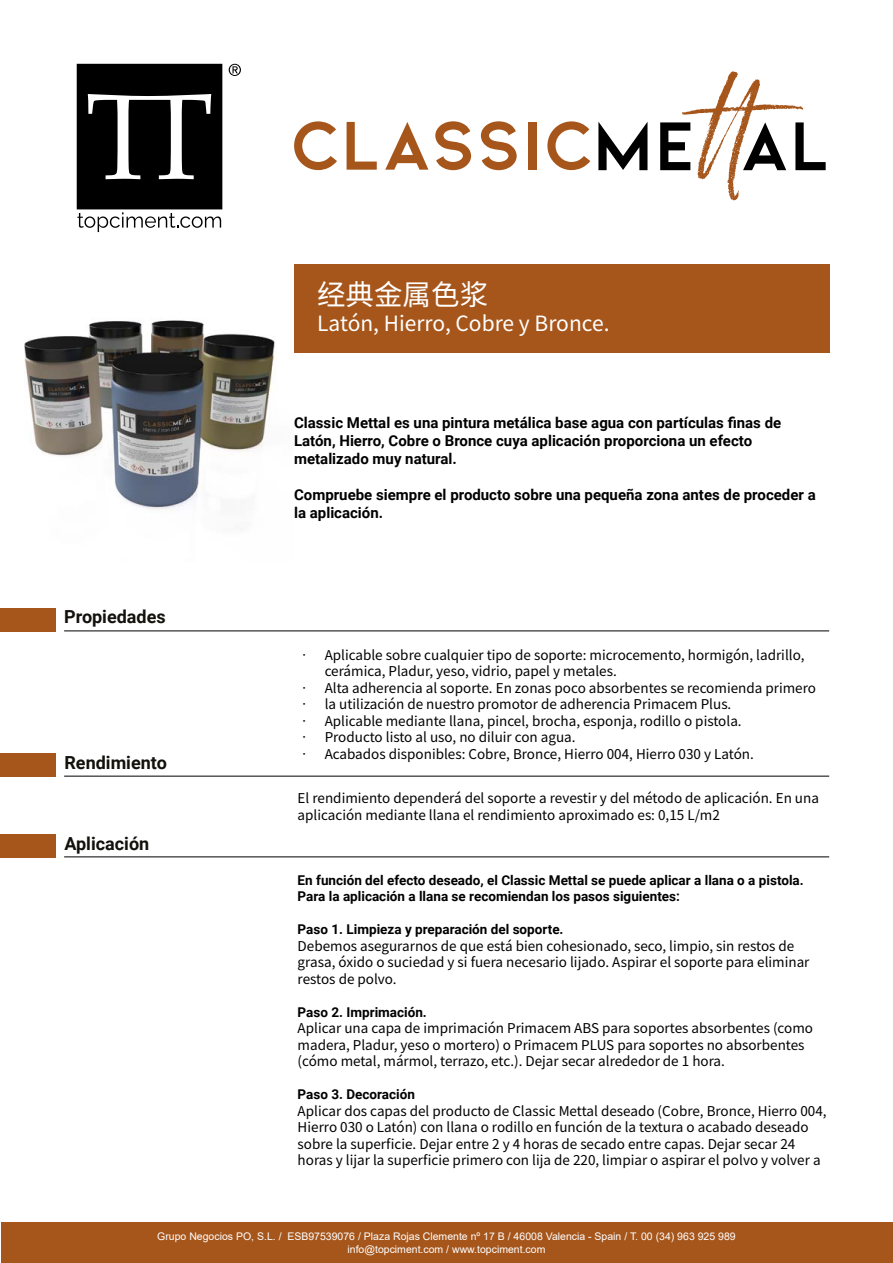
<style>
.page{position:relative;width:893px;height:1263px;background:#fff}
.page>*{position:absolute;margin:0;border:0;box-sizing:border-box;transform-origin:0 0}
.t1{font:28.5px "Noto Sans SC";color:#fff}
.t2{font:21px "Noto Sans SC";color:#fff}
.t3{font:700 18px "Roboto";color:#12110c}
.t4{font:700 15px/18px "Roboto";color:#000}
.t5{font:13.5px/16.5px "Noto Sans SC";color:#000}
.t6{font:700 13.5px/16.5px "Roboto";color:#000}
.t7{font:10.5px/13.2px "Arial";color:#fff;text-align:center}
</style>
<div class="page">
<div style="left:1px;top:1222px;width:892px;height:41px;background:#a6561b"></div>
<img style="left:24px;top:320px;width:252px;height:190px">
<div style="left:294px;top:264px;width:535px;height:88px;background:#a6561b"></div>
<div style="left:0;top:608px;width:56px;height:23px;background:#a6561b"></div>
<div style="left:0;top:753px;width:56px;height:23px;background:#a6561b"></div>
<div style="left:0;top:834px;width:56px;height:23px;background:#a6561b"></div>
<svg style="left:598px;top:122px;width:49px;height:48px"></svg>
<svg style="left:660px;top:71px;width:166px;height:130px"></svg>
<svg style="left:294px;top:121px;width:43px;height:49px"></svg>
<svg style="left:347px;top:122px;width:30px;height:48px"></svg>
<svg style="left:385px;top:122px;width:43px;height:48px"></svg>
<svg style="left:435px;top:121px;width:36px;height:49px"></svg>
<svg style="left:481px;top:121px;width:36px;height:49px"></svg>
<div style="left:528px;top:122px;width:9px;height:48px;background:#a6561b"></div>
<svg style="left:547px;top:121px;width:43px;height:49px"></svg>
<svg style="left:77px;top:64px;width:145px;height:168px"></svg>
<svg style="left:229px;top:64px;width:12px;height:12px"></svg>
<hr style="left:64px;top:630px;width:765px;height:1px;background:#000">
<hr style="left:64px;top:776px;width:765px;height:1px;background:#000">
<hr style="left:64px;top:856px;width:765px;height:1px;background:#000">
<h1 class="t1" style="left:317px;top:279px;width:172px">经典金属色浆</h1>
<h2 class="t2" style="left:317px;top:311px;width:294px">Latón, Hierro, Cobre y Bronce.</h2>
<h3 class="t3" style="left:64px;top:604px;width:103px">Propiedades</h3>
<h3 class="t3" style="left:64px;top:749px;width:104px">Rendimiento</h3>
<h3 class="t3" style="left:64px;top:831px;width:86px">Aplicación</h3>
<p class="t4" style="left:294px;top:413px;width:489px">Classic Mettal es una pintura metálica base agua con partículas finas de<br>Latón, Hierro, Cobre o Bronce cuya aplicación proporciona un efecto metalizado muy natural.</p>
<p class="t4" style="left:294px;top:485px;width:523px">Compruebe siempre el producto sobre una pequeña zona antes de proceder a la aplicación.</p>
<p class="t5" style="left:325px;top:647px;width:481px;text-indent:-27px">• Aplicable sobre cualquier tipo de soporte: microcemento, hormigón, ladrillo, cerámica, Pladur, yeso, vidrio, papel y metales.</p>
<p class="t5" style="left:298px;top:680px;width:520px">• Alta adherencia al soporte. En zonas poco absorbentes se recomienda primero</p>
<p class="t5" style="left:298px;top:696px;width:435px">• la utilización de nuestro promotor de adherencia Primacem Plus.</p>
<p class="t5" style="left:298px;top:713px;width:446px">• Aplicable mediante llana, pincel, brocha, esponja, rodillo o pistola.</p>
<p class="t5" style="left:298px;top:729px;width:279px">• Producto listo al uso, no diluir con agua.</p>
<p class="t5" style="left:298px;top:746px;width:458px">• Acabados disponibles: Cobre, Bronce, Hierro 004, Hierro 030 y Latón.</p>
<p class="t5" style="left:298px;top:790px;width:523px">El rendimiento dependerá del soporte a revestir y del método de aplicación. En una aplicación mediante llana el rendimiento aproximado es: 0,15 L/m2</p>
<p class="t6" style="left:298px;top:871px;width:508px">En función del efecto deseado, el Classic Mettal se puede aplicar a llana o a pistola.<br>Para la aplicación a llana se recomiendan los pasos siguientes:</p>
<p class="t6" style="left:298px;top:921px;width:267px">Paso 1. Limpieza y preparación del soporte.</p>
<p class="t5" style="left:298px;top:938px;width:513px">Debemos asegurarnos de que está bien cohesionado, seco, limpio, sin restos de grasa, óxido o suciedad y si fuera necesario lijado. Aspirar el soporte para eliminar restos de polvo.</p>
<p class="t6" style="left:298px;top:1003px;width:131px">Paso 2. Imprimación.</p>
<p class="t5" style="left:298px;top:1020px;width:517px">Aplicar una capa de imprimación Primacem ABS para soportes absorbentes (como madera, Pladur, yeso o mortero) o Primacem PLUS para soportes no absorbentes (cómo metal, mármol, terrazo, etc.). Dejar secar alrededor de 1 hora.</p>
<p class="t6" style="left:298px;top:1086px;width:119px">Paso 3. Decoración</p>
<p class="t5" style="left:298px;top:1103px;width:530px">Aplicar dos capas del producto de Classic Mettal deseado (Cobre, Bronce, Hierro 004, Hierro 030 o Latón) con llana o rodillo en función de la textura o acabado deseado sobre la superficie. Dejar entre 2 y 4 horas de secado entre capas. Dejar secar 24 horas y lijar la superficie primero con lija de 220, limpiar o aspirar el polvo y volver a</p>
<p class="t7" style="left:157px;top:1229px;width:580px">Grupo Negocios PO, S.L. / ESB97539076 / Plaza Rojas Clemente nº 17 B / 46008 Valencia - Spain / T. 00 (34) 963 925 989 info@topciment.com / www.topciment.com</p>
</div>
